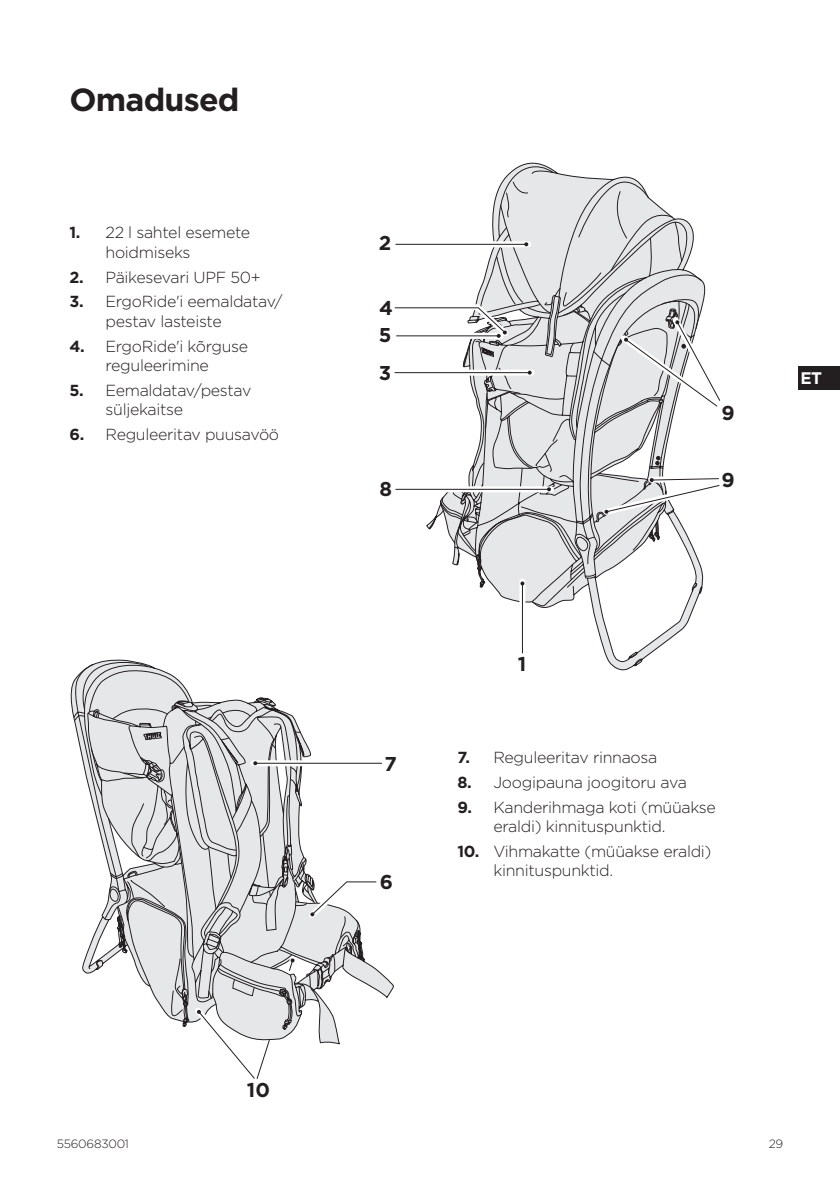
<style>
.page{position:relative;width:840px;height:1191px;background:#fff}
.page>*{position:absolute;margin:0;border:0;box-sizing:border-box;transform-origin:0 0}
.Heading{font:700 32px "Gotham";letter-spacing:-.025em;color:#231f20}
.t1{font:700 20px "Thule";color:#231f20}
.t2{font:700 16.8px "Thule";color:#fff}
.t3{font:300 16px/19.2px "Gotham";letter-spacing:-.02em;color:#231f20}
.t4{font:300 12px "Thule";letter-spacing:-.02em;color:#231f20}
.s1{font-weight:700}
</style>
<div class="page">
<div style="left:797px;top:366px;width:42px;height:24px;background:#231f20"></div>
<svg style="left:435px;top:171px;width:268px;height:495px"></svg>
<svg style="left:182px;top:762px;width:212px;height:283px"></svg>
<svg style="left:72px;top:659px;width:288px;height:360px"></svg>
<div style="left:519px;top:581px;width:6px;height:72px;background:#fff"></div>
<hr style="left:522px;top:583px;width:1px;height:70px;background:#231f20">
<svg style="left:520px;top:581px;width:4px;height:4px"></svg>
<svg style="left:395px;top:241px;width:133px;height:6px"></svg>
<hr style="left:395px;top:244px;width:131px;height:1px;background:#231f20">
<svg style="left:524px;top:242px;width:4px;height:4px"></svg>
<svg style="left:395px;top:370px;width:136px;height:6px"></svg>
<hr style="left:394px;top:372px;width:135px;height:1px;background:#231f20">
<svg style="left:527px;top:371px;width:4px;height:4px"></svg>
<svg style="left:394px;top:301px;width:119px;height:40px"></svg>
<svg style="left:253px;top:760px;width:128px;height:6px"></svg>
<hr style="left:255px;top:763px;width:126px;height:1px;background:#231f20">
<svg style="left:253px;top:761px;width:4px;height:4px"></svg>
<svg style="left:303px;top:875px;width:79px;height:48px"></svg>
<svg style="left:395px;top:486px;width:155px;height:6px"></svg>
<hr style="left:395px;top:489px;width:153px;height:1px;background:#231f20">
<svg style="left:546px;top:487px;width:4px;height:4px"></svg>
<svg style="left:615px;top:312px;width:106px;height:102px"></svg>
<svg style="left:598px;top:472px;width:122px;height:47px"></svg>
<svg style="left:282px;top:951px;width:18px;height:27px"></svg>
<svg style="left:189px;top:1002px;width:81px;height:77px"></svg>
<p class="Heading" style="left:69px;top:79px;width:171px">Omadused</p>
<p class="t3" style="left:105px;top:223px;width:146px;text-indent:-36px"><span class="s1">1.</span> 22 l sahtel esemete hoidmiseks</p>
<p class="t3" style="left:69px;top:267px;width:193px"><span class="s1">2.</span> Päikesevari UPF 50+</p>
<p class="t3" style="left:105px;top:292px;width:178px;text-indent:-36px"><span class="s1">3.</span> ErgoRide'i eemaldatav/ pestav lasteiste</p>
<p class="t3" style="left:69px;top:336px;width:180px;text-align:center"><span class="s1">4.</span> ErgoRide'i kõrguse reguleerimine</p>
<p class="t3" style="left:105px;top:380px;width:147px;text-indent:-36px"><span class="s1">5.</span> Eemaldatav/pestav süljekaitse</p>
<p class="t3" style="left:69px;top:424px;width:211px"><span class="s1">6.</span> Reguleeritav puusavöö</p>
<p class="t1" style="left:378px;top:231px;width:14px">2</p>
<p class="t1" style="left:379px;top:296px;width:15px">4</p>
<p class="t1" style="left:378px;top:323px;width:14px">5</p>
<p class="t1" style="left:378px;top:361px;width:14px">3</p>
<p class="t1" style="left:379px;top:477px;width:14px">8</p>
<p class="t1" style="left:721px;top:401px;width:15px">9</p>
<p class="t1" style="left:721px;top:468px;width:15px">9</p>
<p class="t1" style="left:384px;top:752px;width:14px">7</p>
<p class="t1" style="left:380px;top:870px;width:15px">6</p>
<p class="t1" style="left:517px;top:652px;width:10px">1</p>
<p class="t3" style="left:457px;top:747px;width:201px"><span class="s1">7.</span> Reguleeritav rinnaosa</p>
<p class="t3" style="left:457px;top:772px;width:231px"><span class="s1">8.</span> Joogipauna joogitoru ava</p>
<p class="t3" style="left:493px;top:797px;width:224px;text-indent:-36px"><span class="s1">9.</span> Kanderihmaga koti (müüakse eraldi) kinnituspunktid.</p>
<p class="t3" style="left:493px;top:841px;width:219px;text-indent:-36px"><span class="s1">10.</span> Vihmakatte (müüakse eraldi) kinnituspunktid.</p>
<p class="t2" style="left:800px;top:368px;width:23px">ET</p>
<p class="t1" style="left:247px;top:1078px;width:25px">10</p>
<p class="t4" style="left:57px;top:1135px;width:74px">5560683001</p>
<p class="t4" style="left:768px;top:1135px;width:16px">29</p>
</div>
